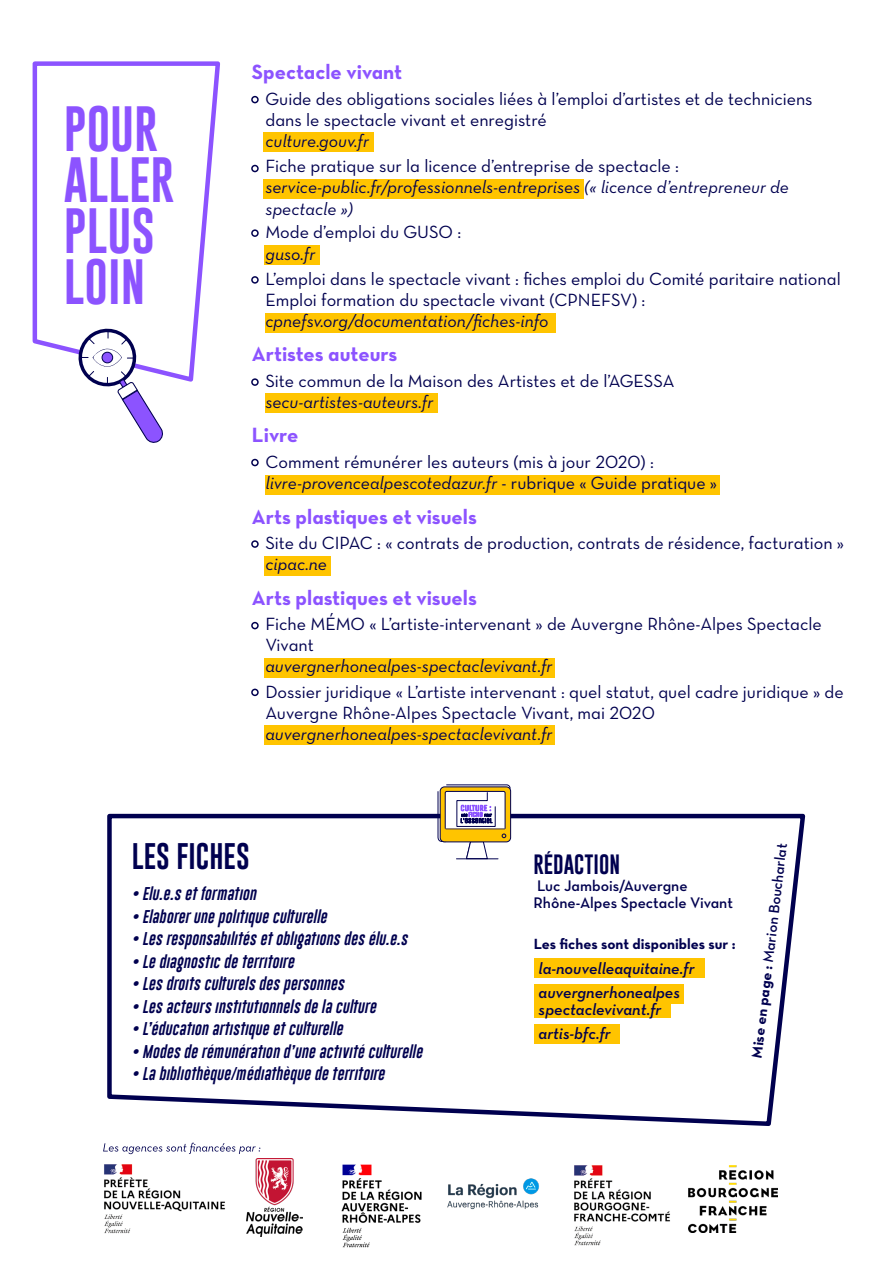
<style>
.page{position:relative;width:893px;height:1263px;background:#fff}
.page>*{position:absolute;margin:0;border:0;box-sizing:border-box;transform-origin:0 0}
.t1{font:46.65px/50.7px "Gobold Lowplus";color:#8c53ff}
.t2{font:27px "Gobold Lowplus";color:#00004f}
.t3{font:21px "Neutra Text Bold Alt";color:#8c53ff}
.t4{font:20.4px "Gobold Lowplus";color:#00004f}
.t5{font:18px/21px "Neutra Text Book Alt";color:#00004f}
.t6{font:18px/21px "Neutra Text Book Italic Alt";color:#00004f}
.t7{font:italic 18px "Neutra Text";color:#00004f}
.t8{font:16.5px/24.3px "Neutra Text Demi Italic Alt";color:#00004f}
.t9{font:15.6px/16.8px "Neutra Text Demi Alt";color:#00004f}
.t10{font:15px "Neutra Text Bold Alt";color:#00004f}
.t11{font:15px "Neutra Text Demi Alt";color:#00004f}
.t12{font:italic 13.5px "Gobold Lowplus";letter-spacing:.015em;color:#00004f}
.s1{font-family:"Neutra Text Book Alt"}
.s2{font-family:"Neutra Text Bold Alt"}
</style>
<div class="page">
<div style="left:263px;top:132px;width:110px;height:20px;background:#ffc400"></div>
<div style="left:265px;top:245px;width:55px;height:20px;background:#ffc400"></div>
<div style="left:265px;top:393px;width:172px;height:20px;background:#ffc400"></div>
<div style="left:265px;top:556px;width:66px;height:20px;background:#ffc400"></div>
<div style="left:265px;top:658px;width:290px;height:20px;background:#ffc400"></div>
<div style="left:265px;top:725px;width:290px;height:20px;background:#ffc400"></div>
<div style="left:265px;top:475px;width:455px;height:19px;background:#ffc400"></div>
<div style="left:265px;top:313px;width:290px;height:19px;background:#ffc400"></div>
<div style="left:263px;top:180px;width:321px;height:19px;background:#ffc400"></div>
<svg style="left:32px;top:61px;width:188px;height:321px"></svg>
<svg style="left:72px;top:322px;width:93px;height:121px"></svg>
<svg style="left:107px;top:811px;width:699px;height:315px"></svg>
<div style="left:535px;top:958px;width:170px;height:20px;background:#ffc400"></div>
<div style="left:535px;top:984px;width:149px;height:20px;background:#ffc400"></div>
<div style="left:535px;top:999px;width:136px;height:19px;background:#ffc400"></div>
<div style="left:535px;top:1025px;width:85px;height:19px;background:#ffc400"></div>
<svg style="left:437px;top:784px;width:74px;height:76px"></svg>
<div style="left:251px;top:96px;width:8px;height:7px;border:2px solid #00004f;border-radius:50%"></div>
<div style="left:251px;top:165px;width:8px;height:7px;border:2px solid #00004f;border-radius:50%"></div>
<div style="left:251px;top:229px;width:8px;height:8px;border:2px solid #00004f;border-radius:50%"></div>
<div style="left:251px;top:276px;width:8px;height:8px;border:2px solid #00004f;border-radius:50%"></div>
<div style="left:251px;top:378px;width:8px;height:8px;border:2px solid #00004f;border-radius:50%"></div>
<div style="left:251px;top:459px;width:8px;height:7px;border:2px solid #00004f;border-radius:50%"></div>
<div style="left:251px;top:540px;width:8px;height:8px;border:2px solid #00004f;border-radius:50%"></div>
<div style="left:251px;top:622px;width:8px;height:7px;border:2px solid #00004f;border-radius:50%"></div>
<div style="left:251px;top:689px;width:8px;height:7px;border:2px solid #00004f;border-radius:50%"></div>
<img style="left:574px;top:1165px;width:96px;height:81px">
<img style="left:341px;top:1164px;width:81px;height:84px">
<img style="left:104px;top:1154px;width:121px;height:80px">
<img style="left:246px;top:1159px;width:57px;height:77px">
<img style="left:447px;top:1178px;width:92px;height:32px">
<img style="left:689px;top:1165px;width:88px;height:67px">
<svg style="left:103px;top:1143px;width:157px;height:11px"></svg>
<h1 class="t1" style="left:64px;top:107px;width:112px">POUR<br>ALLER<br>PLUS<br>LOIN</h1>
<p class="t3" style="left:252px;top:59px;width:152px">Spectacle vivant</p>
<p class="t5" style="left:265px;top:88px;width:549px">Guide des obligations sociales liées à l’emploi d’artistes et de techniciens dans le spectacle vivant et enregistré</p>
<p class="t6" style="left:265px;top:130px;width:105px">culture.gouv.fr</p>
<p class="t5" style="left:265px;top:156px;width:415px">Fiche pratique sur la licence d’entreprise de spectacle :</p>
<p class="t6" style="left:265px;top:177px;width:525px">service-public.fr/professionnels-entreprises (« licence d’entrepreneur de spectacle »)</p>
<p class="t5" style="left:265px;top:222px;width:197px">Mode d’emploi du GUSO :</p>
<p class="t7" style="left:265px;top:242px;width:51px">guso.fr</p>
<p class="t5" style="left:265px;top:268px;width:577px">L’emploi dans le spectacle vivant : fiches emploi du Comité paritaire national<br>Emploi formation du spectacle vivant (CPNEFSV) :</p>
<p class="t6" style="left:265px;top:310px;width:285px">cpnefsv.org/documentation/fiches-info</p>
<p class="t3" style="left:252px;top:341px;width:147px">Artistes auteurs</p>
<p class="t5" style="left:265px;top:370px;width:411px">Site commun de la Maison des Artistes et de l’AGESSA</p>
<p class="t6" style="left:265px;top:391px;width:169px">secu-artistes-auteurs.fr</p>
<p class="t3" style="left:252px;top:422px;width:48px">Livre</p>
<p class="t5" style="left:265px;top:451px;width:390px">Comment rémunérer les auteurs (mis à jour 2020) :</p>
<p class="t6" style="left:265px;top:472px;width:453px">livre-provencealpescotedazur.fr <span class="s1">- rubrique « Guide pratique »</span></p>
<p class="t3" style="left:252px;top:503px;width:226px">Arts plastiques et visuels</p>
<p class="t5" style="left:265px;top:532px;width:580px">Site du CIPAC : « contrats de production, contrats de résidence, facturation »</p>
<p class="t6" style="left:265px;top:553px;width:63px">cipac.ne</p>
<p class="t3" style="left:252px;top:584px;width:226px">Arts plastiques et visuels</p>
<p class="t5" style="left:265px;top:613px;width:558px">Fiche MÉMO « L’artiste-intervenant » de Auvergne Rhône-Alpes Spectacle<br>Vivant</p>
<p class="t6" style="left:265px;top:655px;width:289px">auvergnerhonealpes-spectaclevivant.fr</p>
<p class="t5" style="left:265px;top:681px;width:580px">Dossier juridique « L’artiste intervenant : quel statut, quel cadre juridique » de<br>Auvergne Rhône-Alpes Spectacle Vivant, mai 2020</p>
<p class="t6" style="left:265px;top:723px;width:289px">auvergnerhonealpes-spectaclevivant.fr</p>
<h2 class="t2" style="left:132px;top:839px;width:119px">LES FICHES</h2>
<p class="t12" style="left:132px;top:885px;width:126px">• Elu.e.s et formation</p>
<p class="t12" style="left:132px;top:908px;width:196px">• Elaborer une politique culturelle</p>
<p class="t12" style="left:132px;top:930px;width:277px">• Les responsabilités et obligations des élu.e.s</p>
<p class="t12" style="left:132px;top:953px;width:164px">• Le diagnostic de territoire</p>
<p class="t12" style="left:132px;top:975px;width:214px">• Les droits culturels des personnes</p>
<p class="t12" style="left:132px;top:998px;width:246px">• Les acteurs institutionnels de la culture</p>
<p class="t12" style="left:132px;top:1020px;width:213px">• L’éducation artistique et culturelle</p>
<p class="t12" style="left:132px;top:1043px;width:292px">• Modes de rémunération d’une activité culturelle</p>
<p class="t12" style="left:132px;top:1065px;width:254px">• La bibliothèque/médiathèque de territoire</p>
<p class="t4" style="left:533px;top:851px;width:88px">RÉDACTION</p>
<p class="t9" style="left:533px;top:877px;width:201px">Luc Jambois/Auvergne<br>Rhône-Alpes Spectacle Vivant</p>
<p class="t10" style="left:534px;top:935px;width:203px">Les fiches sont disponibles sur :</p>
<p class="t8" style="left:539px;top:955px;width:157px">la-nouvelleaquitaine.fr auvergnerhonealpes</p>
<p class="t8" style="left:539px;top:997px;width:124px">spectaclevivant.fr artis-bfc.fr</p>
<p class="t11" style="left:747px;top:1057px;width:218px;rotate:-83deg"><span class="s2">Mise en page :</span> Marion Boucharlat</p>
</div>
